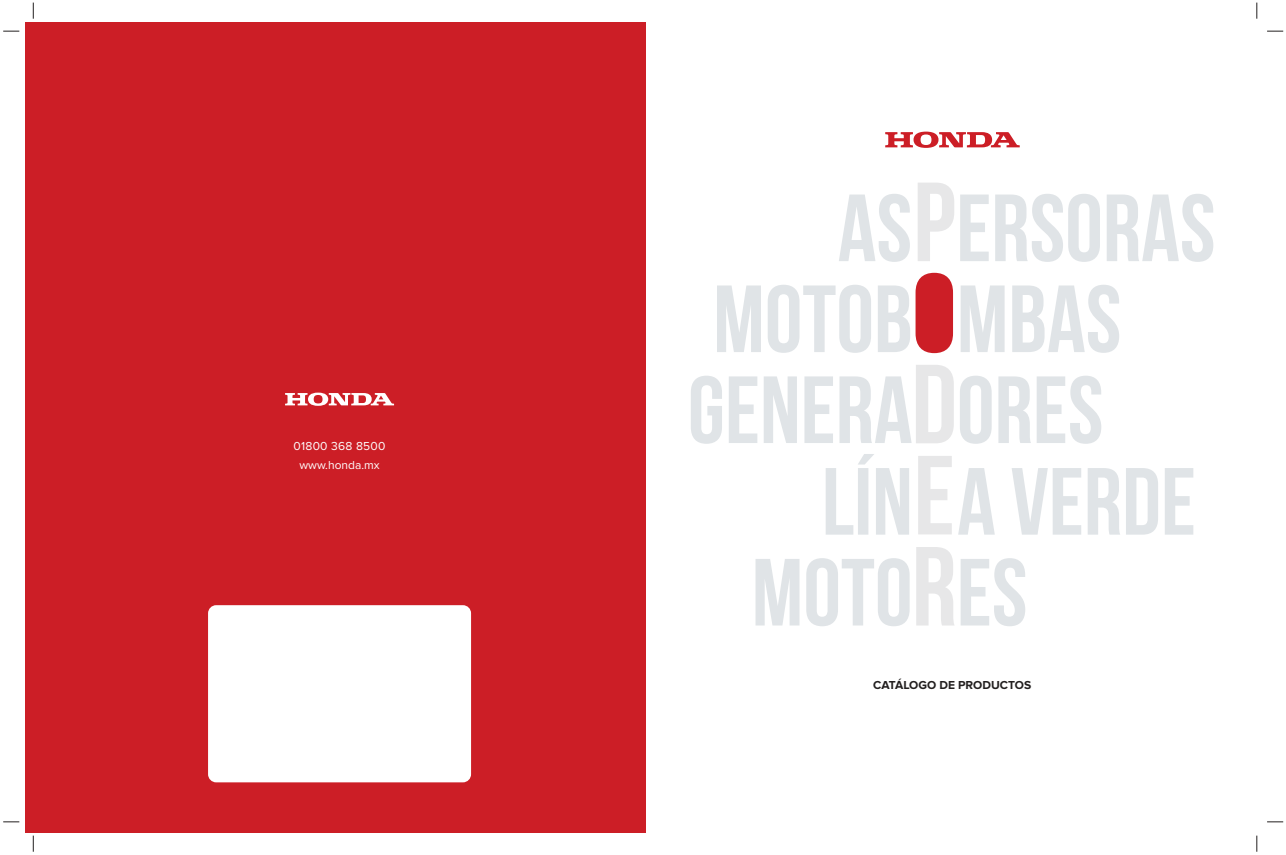
<style>
.page{position:relative;width:1286px;height:855px;background:#fff}
.page>*{position:absolute;margin:0;border:0;box-sizing:border-box;transform-origin:0 0}
.t1{font:112.2px/91.1px "Bebas Neue";color:#e7e7e8;text-align:justify}
.t2{font:112.2px "Bebas Neue";color:#cc1e26}
.t3{font:95.1px/90.9px "Bebas Neue";color:#e0e4e7}
.t4{font:12px/18.7px "Proxima Nova";letter-spacing:.02em;color:#fff;text-align:center}
.t5{font:700 12px "Proxima Nova";color:#221f1f}
</style>
<div class="page">
<div style="left:25px;top:23px;width:620px;height:810px;background:#cc1e26"></div>
<div style="left:208px;top:605px;width:263px;height:177px;background:#fff;border-radius:8px"></div>
<div style="left:923px;top:282px;width:22px;height:62px;background:#cc1e26"></div>
<svg style="left:885px;top:132px;width:134px;height:16px"></svg>
<svg style="left:285px;top:393px;width:109px;height:13px"></svg>
<svg style="left:33px;top:3px;width:1px;height:16px"></svg>
<svg style="left:3px;top:31px;width:16px;height:1px"></svg>
<svg style="left:1267px;top:31px;width:16px;height:1px"></svg>
<svg style="left:3px;top:821px;width:16px;height:1px"></svg>
<svg style="left:1267px;top:821px;width:16px;height:1px"></svg>
<svg style="left:1256px;top:3px;width:1px;height:16px"></svg>
<svg style="left:33px;top:836px;width:1px;height:16px"></svg>
<svg style="left:1256px;top:836px;width:1px;height:16px"></svg>
<p class="t4" style="left:293px;top:437px;width:93px">01800 368 8500 www.honda.mx</p>
<p class="t1" style="left:913px;top:175px;width:44px">P</p>
<p class="t2" style="left:912px;top:252px;width:46px">O</p>
<p class="t1" style="left:911px;top:358px;width:47px">D E R</p>
<p class="t3" style="left:688px;top:182px;width:529px;text-indent:150px">AS ERSORAS<br>MOTOB MBAS<br>GENERA ORES</p>
<p class="t3" style="left:752px;top:455px;width:445px;text-indent:70px">LÍN A VERDE<br>MOTO ES</p>
<p class="t5" style="left:873px;top:678px;width:159px">CATÁLOGO DE PRODUCTOS</p>
</div>
